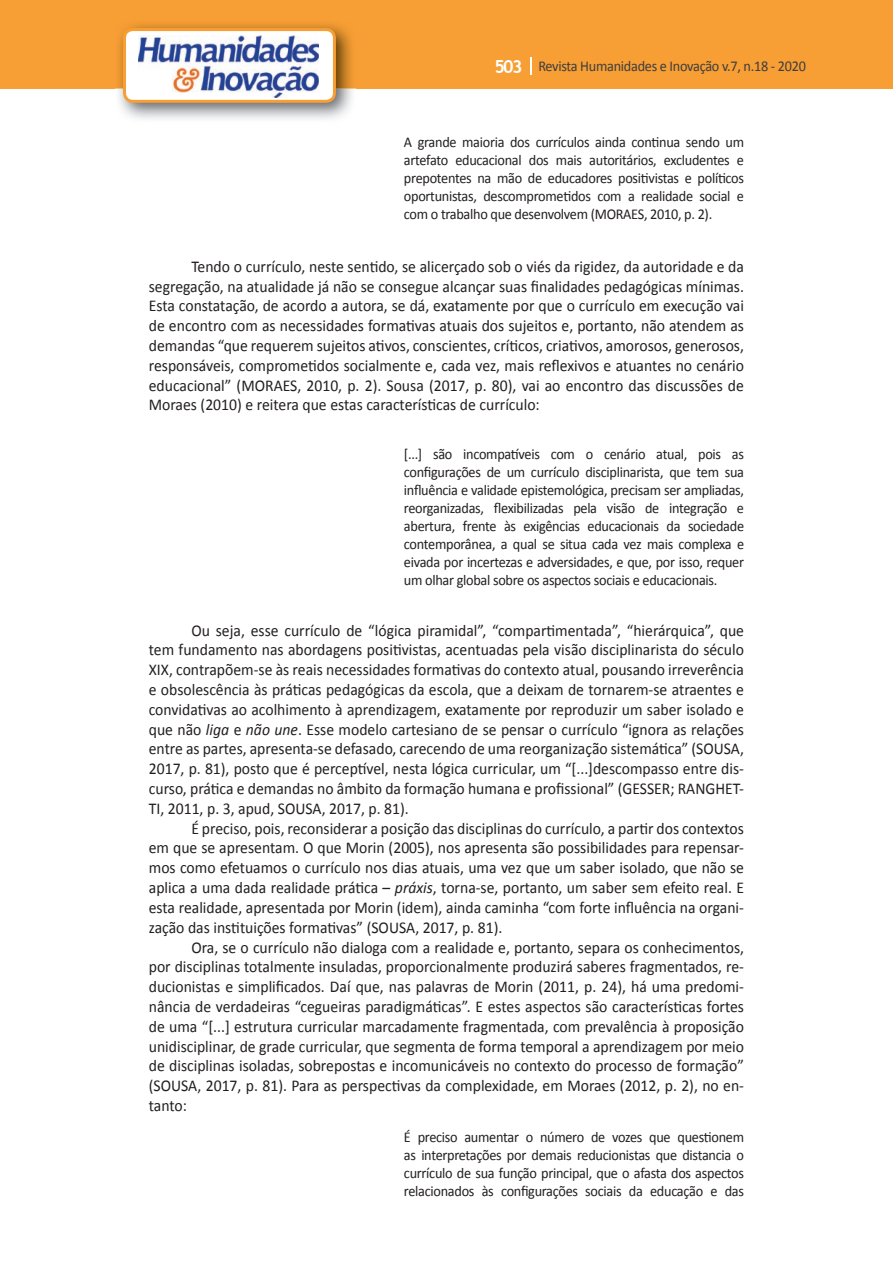
<style>
.page{position:relative;width:893px;height:1263px;background:#fff}
.page>*{position:absolute;margin:0;border:0;box-sizing:border-box;transform-origin:0 0}
.t1{font:16.5px/19.8px "Calibri";color:#231f20;text-align:justify;scale:.95 1}
.t2{font:15px/18px "Calibri";letter-spacing:-.02em;color:#231f20;text-align:justify;scale:.95 1}
.t3{font:15px "Calibri";letter-spacing:-.02em;color:#3e3e3f;scale:.95 1}
.s1{font-family:"Trebuchet MS";font-weight:700;font-size:18px;color:#fff}
.s2{font-style:italic}
</style>
<div class="page">
<div style="left:0;top:0;width:893px;height:88px;background:#f79e34"></div>
<svg style="left:530px;top:57px;width:2px;height:18px"></svg>
<img style="left:115px;top:24px;width:241px;height:95px">
<svg style="left:123px;top:28px;width:213px;height:75px"></svg>
<p class="t3" style="left:495px;top:57px;width:329px"><span class="s1">503</span> Revista Humanidades e Inovação v.7, n.18 - 2020</p>
<p class="t2" style="left:404px;top:133px;width:359px">A grande maioria dos currículos ainda continua sendo um artefato educacional dos mais autoritários, excludentes e prepotentes na mão de educadores positivistas e políticos oportunistas, descomprometidos com a realidade social e com o trabalho que desenvolvem (MORAES, 2010, p. 2).</p>
<p class="t1" style="left:149px;top:256px;width:628px;text-indent:43px">Tendo o currículo, neste sentido, se alicerçado sob o viés da rigidez, da autoridade e da segregação, na atualidade já não se consegue alcançar suas finalidades pedagógicas mínimas.<br>Esta constatação, de acordo a autora, se dá, exatamente por que o currículo em execução vai de encontro com as necessidades formativas atuais dos sujeitos e, portanto, não atendem as demandas “que requerem sujeitos ativos, conscientes, críticos, criativos, amorosos, generosos, responsáveis, comprometidos socialmente e, cada vez, mais reflexivos e atuantes no cenário educacional” (MORAES, 2010, p. 2). Sousa (2017, p. 80), vai ao encontro das discussões de Moraes (2010) e reitera que estas características de currículo:</p>
<p class="t2" style="left:404px;top:445px;width:360px">[...] são incompatíveis com o cenário atual, pois as configurações de um currículo disciplinarista, que tem sua influência e validade epistemológica, precisam ser ampliadas, reorganizadas, flexibilizadas pela visão de integração e abertura, frente às exigências educacionais da sociedade contemporânea, a qual se situa cada vez mais complexa e eivada por incertezas e adversidades, e que, por isso, requer um olhar global sobre os aspectos sociais e educacionais.</p>
<p class="t1" style="left:149px;top:620px;width:628px;text-indent:43px">Ou seja, esse currículo de “lógica piramidal”, “compartimentada”, “hierárquica”, que tem fundamento nas abordagens positivistas, acentuadas pela visão disciplinarista do século XIX, contrapõem-se às reais necessidades formativas do contexto atual, pousando irreverência e obsolescência às práticas pedagógicas da escola, que a deixam de tornarem-se atraentes e convidativas ao acolhimento à aprendizagem, exatamente por reproduzir um saber isolado e que não <span class="s2">liga</span> e <span class="s2">não une</span>. Esse modelo cartesiano de se pensar o currículo “ignora as relações entre as partes, apresenta-se defasado, carecendo de uma reorganização sistemática” (SOUSA, 2017, p. 81), posto que é perceptível, nesta lógica curricular, um “[...]descompasso entre dis&shy;curso, prática e demandas no âmbito da formação humana e profissional” (GESSER; RANGHET-TI, 2011, p. 3, apud, SOUSA, 2017, p. 81).</p>
<p class="t1" style="left:149px;top:818px;width:628px;text-indent:43px">É preciso, pois, reconsiderar a posição das disciplinas do currículo, a partir dos contextos em que se apresentam. O que Morin (2005), nos apresenta são possibilidades para repensar&shy;mos como efetuamos o currículo nos dias atuais, uma vez que um saber isolado, que não se aplica a uma dada realidade prática – <span class="s2">práxis</span>, torna-se, portanto, um saber sem efeito real. E esta realidade, apresentada por Morin (idem), ainda caminha “com forte influência na organi&shy;zação das instituições formativas” (SOUSA, 2017, p. 81).</p>
<p class="t1" style="left:149px;top:937px;width:628px;text-indent:43px">Ora, se o currículo não dialoga com a realidade e, portanto, separa os conhecimentos, por disciplinas totalmente insuladas, proporcionalmente produzirá saberes fragmentados, re&shy;ducionistas e simplificados. Daí que, nas palavras de Morin (2011, p. 24), há uma predomi&shy;nância de verdadeiras “cegueiras paradigmáticas”. E estes aspectos são características fortes de uma “[...] estrutura curricular marcadamente fragmentada, com prevalência à proposição unidisciplinar, de grade curricular, que segmenta de forma temporal a aprendizagem por meio de disciplinas isoladas, sobrepostas e incomunicáveis no contexto do processo de formação” (SOUSA, 2017, p. 81). Para as perspectivas da complexidade, em Moraes (2012, p. 2), no en&shy;tanto:</p>
<p class="t2" style="left:404px;top:1128px;width:360px">É preciso aumentar o número de vozes que questionem as interpretações por demais reducionistas que distancia o currículo de sua função principal, que o afasta dos aspectos relacionados às configurações sociais da educação e das</p>
</div>
